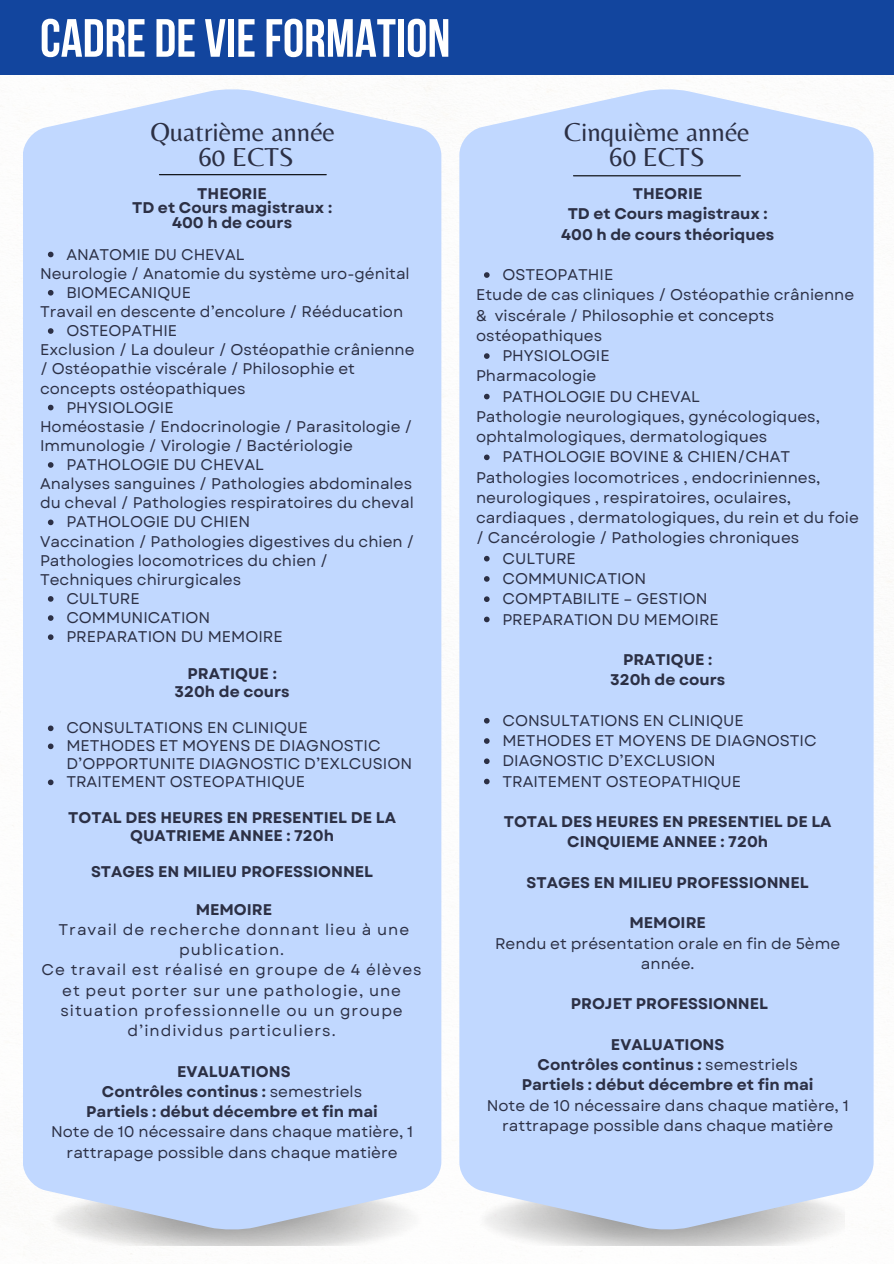
<style>
.page{position:relative;width:894px;height:1264px;background:#fff}
.page>*{position:absolute;margin:0;border:0;box-sizing:border-box;transform-origin:0 0}
.t1{font:700 53.7px "Bebas Neue";color:#fff}
.t2{font:27px/24.8px "Belleza";color:#2c3045;text-align:center}
.t3{font:15.45px/20.2px "Garet";color:#2c3045}
.t4{font:700 15.45px/20.2px "Garet";color:#2c3045;text-align:center}
.t5{font:15.45px/20.2px "Garet";letter-spacing:.06em;color:#2c3045;text-align:center}
.s1{font-weight:400}
</style>
<div class="page">
<div style="left:23px;top:89px;width:418px;height:1140px;background:#c1d8ff"></div>
<hr style="left:159px;top:174px;width:167px;height:1px;background:#000">
<div style="left:459px;top:89px;width:414px;height:1140px;background:#c1d8ff"></div>
<hr style="left:573px;top:175px;width:167px;height:1px;background:#000">
<svg style="left:48px;top:252px;width:5px;height:5px"></svg>
<svg style="left:48px;top:290px;width:5px;height:5px"></svg>
<svg style="left:48px;top:328px;width:5px;height:6px"></svg>
<svg style="left:48px;top:405px;width:5px;height:5px"></svg>
<svg style="left:48px;top:462px;width:5px;height:6px"></svg>
<svg style="left:48px;top:519px;width:5px;height:6px"></svg>
<svg style="left:48px;top:596px;width:5px;height:5px"></svg>
<svg style="left:48px;top:615px;width:5px;height:6px"></svg>
<svg style="left:48px;top:634px;width:5px;height:6px"></svg>
<svg style="left:48px;top:725px;width:5px;height:6px"></svg>
<svg style="left:48px;top:743px;width:5px;height:6px"></svg>
<svg style="left:48px;top:779px;width:5px;height:6px"></svg>
<svg style="left:484px;top:272px;width:5px;height:6px"></svg>
<svg style="left:484px;top:353px;width:5px;height:6px"></svg>
<svg style="left:484px;top:394px;width:5px;height:5px"></svg>
<svg style="left:484px;top:454px;width:5px;height:6px"></svg>
<svg style="left:484px;top:556px;width:5px;height:5px"></svg>
<svg style="left:484px;top:576px;width:5px;height:5px"></svg>
<svg style="left:484px;top:596px;width:5px;height:6px"></svg>
<svg style="left:484px;top:616px;width:5px;height:6px"></svg>
<svg style="left:484px;top:718px;width:5px;height:5px"></svg>
<svg style="left:484px;top:738px;width:5px;height:5px"></svg>
<svg style="left:484px;top:758px;width:5px;height:6px"></svg>
<svg style="left:484px;top:778px;width:5px;height:6px"></svg>
<div style="left:0;top:0;width:893px;height:74px;background:#12459e"></div>
<p class="t1" style="left:40px;top:16px;width:412px">CADRE DE VIEFORMATION</p>
<h2 class="t2" style="left:150px;top:120px;width:186px">Quatrième année<br>60 ECTS</h2>
<h4 class="t2" style="left:564px;top:120px;width:187px">Cinquième année<br>60 ECTS</h4>
<p class="t4" style="left:132px;top:186px;width:201px;line-height:14.7px">THEORIE<br>TD et Cours magistraux :<br>400 h de cours</p>
<p class="t3" style="left:66px;top:244px;width:179px">ANATOMIE DU CHEVAL</p>
<p class="t3" style="left:40px;top:263px;width:371px">Neurologie / Anatomie du système uro-génital</p>
<p class="t3" style="left:66px;top:282px;width:126px">BIOMECANIQUE</p>
<p class="t3" style="left:40px;top:301px;width:364px">Travail en descente d’encolure / Rééducation</p>
<p class="t3" style="left:66px;top:320px;width:112px">OSTEOPATHIE</p>
<p class="t3" style="left:40px;top:340px;width:376px;line-height:19.2px">Exclusion / La douleur / Ostéopathie crâ nienne / Ostéopathie viscérale / Philosophie et concepts ostéopathiques</p>
<p class="t3" style="left:66px;top:397px;width:109px">PHYSIOLOGIE</p>
<p class="t3" style="left:40px;top:417px;width:374px;line-height:19.2px">Homéostasie / Endocrinologie / Parasitologie /<br>Immunologie / Virologie / Bactériologie</p>
<p class="t3" style="left:66px;top:454px;width:199px">PATHOLOGIE DU CHEVAL</p>
<p class="t3" style="left:40px;top:474px;width:375px;line-height:19.2px">Analyses sanguines / Pathologies abdominales du cheval / Pathologies respiratoires du cheval</p>
<p class="t3" style="left:66px;top:512px;width:185px">PATHOLOGIE DU CHIEN</p>
<p class="t3" style="left:40px;top:531px;width:376px;line-height:19.2px">Vaccination / Pathologies digestives du chien /<br>Pathologies locomotrices du chien /<br>Techniques chirurgicales</p>
<p class="t3" style="left:66px;top:588px;width:75px">CULTURE</p>
<p class="t3" style="left:66px;top:607px;width:145px">COMMUNICATION</p>
<h4 class="t3" style="left:66px;top:626px;width:218px">PREPARATION DU MEMOIRE</h4>
<p class="t4" style="left:174px;top:665px;width:117px;line-height:18px">PRATIQUE :<br>320h de cours</p>
<p class="t3" style="left:66px;top:718px;width:243px">CONSULTATIONS EN CLINIQUE</p>
<p class="t3" style="left:66px;top:737px;width:347px;line-height:18px">METHODES ET MOYENS DE DIAGNOSTIC<br>D’OPPORTUNITE DIAGNOSTIC D’EXLCUSION</p>
<h4 class="t3" style="left:66px;top:772px;width:240px">TRAITEMENT OSTEOPATHIQUE</h4>
<h3 class="t4" style="left:68px;top:809px;width:329px;line-height:18px">TOTAL DES HEURES EN PRESENTIEL DE LA<br>QUATRIEME ANNEE : 720h</h3>
<p class="t4" style="left:91px;top:862px;width:283px">STAGES EN MILIEU PROFESSIONNEL</p>
<p class="t4" style="left:196px;top:899px;width:78px">MEMOIRE</p>
<p class="t5" style="left:59px;top:919px;width:352px">Travail de recherche donnant lieu à une publication.</p>
<p class="t5" style="left:42px;top:959px;width:381px">Ce travail est réalisé en groupe de 4 élèves et peut porter sur une pathologie, une situation professionnelle ou un groupe d’individus particuliers.</p>
<p class="t4" style="left:177px;top:1061px;width:115px">EVALUATIONS</p>
<p class="t4" style="left:102px;top:1081px;width:262px">Contrôles continus : <span class="s1">semestriels</span></p>
<p class="t4" style="left:86px;top:1101px;width:293px">Partiels : début décembre et fin mai</p>
<p class="t3" style="left:51px;top:1121px;width:363px;text-align:center">Note de 10 nécessaire dans chaque matière, 1 rattrapage possible dans chaque matière</p>
<h2 class="t4" style="left:561px;top:184px;width:214px">THEORIE<br>TD et Cours magistraux :<br>400 h de cours théoriques</h2>
<h4 class="t3" style="left:476px;top:265px;width:379px;text-indent:26px">OSTEOPATHIE<br>Etude de cas cliniques / Ostéopathie crâ nienne</h4>
<p class="t3" style="left:476px;top:305px;width:299px">&amp; viscérale / Philosophie et concepts</p>
<p class="t3" style="left:476px;top:325px;width:127px">ostéopathiques</p>
<p class="t3" style="left:502px;top:346px;width:109px">PHYSIOLOGIE</p>
<p class="t3" style="left:476px;top:366px;width:122px">Pharmacologie</p>
<p class="t3" style="left:502px;top:386px;width:199px">PATHOLOGIE DU CHEVAL</p>
<p class="t3" style="left:476px;top:406px;width:345px">Pathologie neurologiques, gynécologiques, ophtalmologiques, dermatologiques</p>
<p class="t3" style="left:502px;top:447px;width:289px">PATHOLOGIE BOVINE &amp; CHIEN/CHAT</p>
<p class="t3" style="left:476px;top:467px;width:384px">Pathologies locomotrices , endocriniennes, neurologiques , respiratoires, oculaires, cardiaques , dermatologiques, du rein et du foie / Cancérologie / Pathologies chroniques</p>
<p class="t3" style="left:502px;top:548px;width:75px">CULTURE</p>
<p class="t3" style="left:502px;top:568px;width:145px">COMMUNICATION</p>
<p class="t3" style="left:502px;top:589px;width:207px">COMPTABILITE – GESTION</p>
<p class="t3" style="left:502px;top:609px;width:218px">PREPARATION DU MEMOIRE</p>
<p class="t4" style="left:610px;top:649px;width:117px">PRATIQUE :<br>320h de cours</p>
<p class="t3" style="left:502px;top:710px;width:243px">CONSULTATIONS EN CLINIQUE</p>
<h4 class="t3" style="left:502px;top:730px;width:316px">METHODES ET MOYENS DE DIAGNOSTIC</h4>
<p class="t3" style="left:502px;top:751px;width:215px">DIAGNOSTIC D’EXCLUSION</p>
<p class="t3" style="left:502px;top:771px;width:240px">TRAITEMENT OSTEOPATHIQUE</p>
<p class="t4" style="left:503px;top:811px;width:329px">TOTAL DES HEURES EN PRESENTIEL DE LA<br>CINQUIEME ANNEE : 720h</p>
<p class="t4" style="left:526px;top:872px;width:283px">STAGES EN MILIEU PROFESSIONNEL</p>
<h4 class="t4" style="left:629px;top:913px;width:78px">MEMOIRE</h4>
<h3 class="t3" style="left:495px;top:933px;width:346px;text-align:center">Rendu et présentation orale en fin de 5ème année.</h3>
<p class="t4" style="left:570px;top:994px;width:199px">PROJET PROFESSIONNEL</p>
<p class="t4" style="left:610px;top:1034px;width:115px">EVALUATIONS</p>
<h3 class="t4" style="left:537px;top:1054px;width:262px">Contrôles continus : <span class="s1">semestriels</span></h3>
<p class="t4" style="left:521px;top:1075px;width:293px">Partiels : début décembre et fin mai</p>
<p class="t3" style="left:486px;top:1095px;width:363px;text-align:center">Note de 10 nécessaire dans chaque matière, 1 rattrapage possible dans chaque matière</p>
</div>
